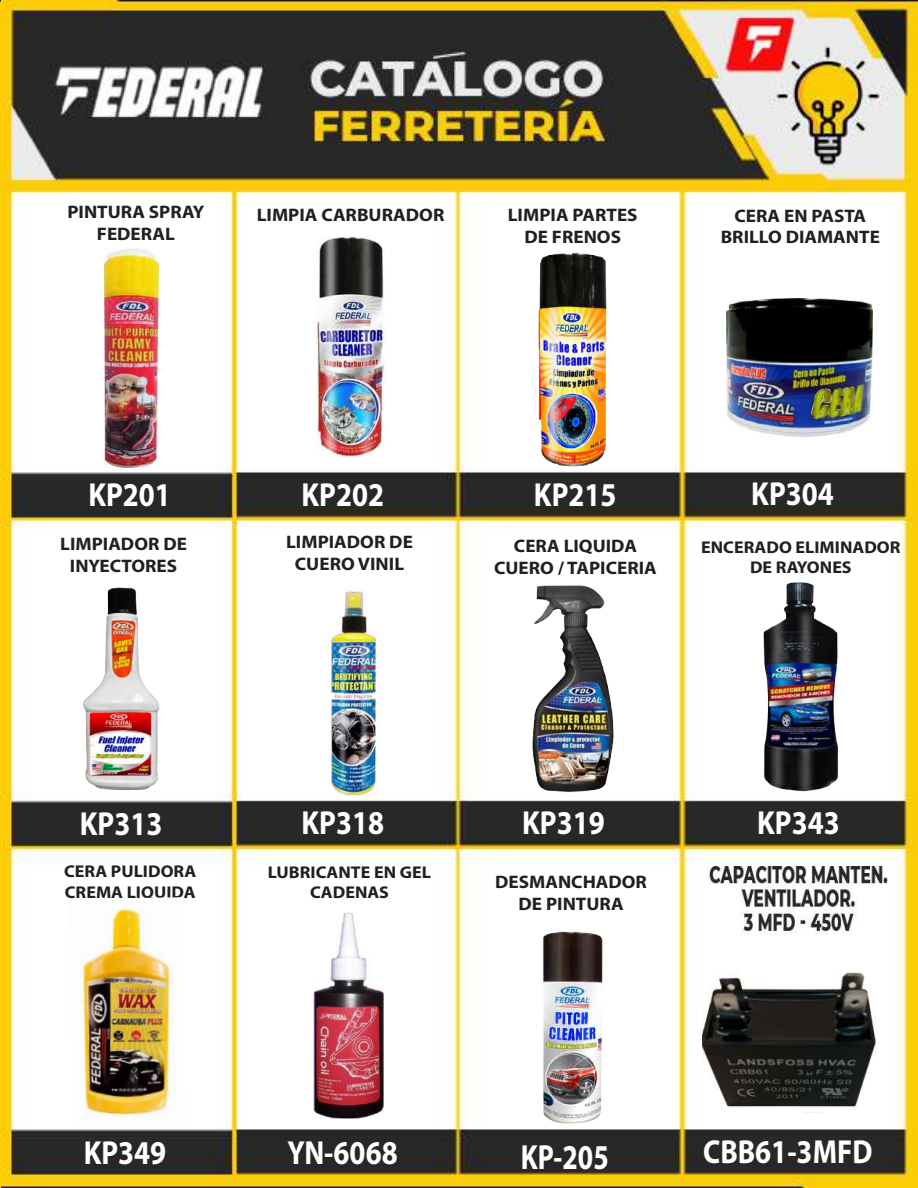
<style>
.page{position:relative;width:918px;height:1188px;background:#fff}
.page>*{position:absolute;margin:0;border:0;box-sizing:border-box;transform-origin:0 0}
.t1{font:34.95px "Myriad Variable Concept";color:#fff;scale:.79 1}
.t2{font:33.45px "Myriad Variable Concept";letter-spacing:.195em;color:#fff;scale:.86 1}
.t3{font:33.45px "Myriad Variable Concept";letter-spacing:.23em;color:#fff;scale:.86 1}
.t4{font:18.15px/21.8px "Myriad Variable Concept";letter-spacing:.225em;color:#1d2124;text-align:center;scale:1.06 1}
.t5{font:18.15px/21.8px "Myriad Variable Concept";letter-spacing:.245em;color:#1d2124;text-align:center;scale:1.06 1}
.t6{font:17.1px/20.4px "Myriad Variable Concept";letter-spacing:.235em;color:#1d2124;text-align:center;scale:1.06 1}
</style>
<div class="page">
<img style="left:0;top:0;width:918px;height:1188px">
<img style="left:105px;top:248px;width:54px;height:219px">
<img style="left:316px;top:236px;width:69px;height:220px">
<img style="left:529px;top:249px;width:90px;height:226px">
<img style="left:727px;top:298px;width:145px;height:138px">
<img style="left:77px;top:585px;width:85px;height:210px">
<img style="left:298px;top:589px;width:106px;height:207px">
<img style="left:521px;top:576px;width:98px;height:225px">
<img style="left:747px;top:578px;width:112px;height:219px">
<img style="left:69px;top:897px;width:116px;height:230px">
<img style="left:314px;top:912px;width:70px;height:207px">
<img style="left:702px;top:866px;width:185px;height:246px">
<img style="left:539px;top:923px;width:66px;height:201px">
<p class="t4" style="left:67px;top:201px;width:127px">PINTURA SPRAY<br>FEDERAL</p>
<p class="t4" style="left:257px;top:204px;width:175px">LIMPIA CARBURADOR</p>
<p class="t4" style="left:508px;top:204px;width:120px">LIMPIA PARTES<br>DE FRENOS</p>
<p class="t4" style="left:721px;top:205px;width:148px">CERA EN PASTA<br>BRILLO DIAMANTE</p>
<h2 class="t2" style="left:88px;top:475px;width:91px">KP201</h2>
<h2 class="t2" style="left:302px;top:475px;width:91px">KP202</h2>
<h2 class="t2" style="left:534px;top:475px;width:91px">KP215</h2>
<h2 class="t2" style="left:751px;top:474px;width:91px">KP304</h2>
<p class="t4" style="left:60px;top:533px;width:117px">LIMPIADOR DE<br>INYECTORES</p>
<p class="t4" style="left:286px;top:531px;width:117px">LIMPIADOR DE<br>CUERO VINIL</p>
<p class="t4" style="left:494px;top:535px;width:151px">CERA LIQUIDA<br>CUERO / TAPICERIA</p>
<p class="t6" style="left:701px;top:537px;width:186px">ENCERADO ELIMINADOR<br>DE RAYONES</p>
<h2 class="t2" style="left:80px;top:805px;width:91px">KP313</h2>
<h2 class="t2" style="left:302px;top:803px;width:91px">KP318</h2>
<h2 class="t2" style="left:522px;top:803px;width:91px">KP319</h2>
<h2 class="t2" style="left:757px;top:803px;width:91px">KP343</h2>
<p class="t6" style="left:64px;top:861px;width:122px;text-align:left">CERA PULIDORA<br>CREMA LIQUIDA</p>
<p class="t6" style="left:268px;top:862px;width:152px">LUBRICANTE EN GEL<br>CADENAS</p>
<p class="t5" style="left:495px;top:871px;width:141px">DESMANCHADOR<br>DE PINTURA</p>
<h2 class="t2" style="left:84px;top:1133px;width:91px">KP349</h2>
<h2 class="t2" style="left:287px;top:1133px;width:123px">YN-6068</h2>
<h1 class="t1" style="left:521px;top:1137px;width:106px">KP-205</h1>
<h2 class="t3" style="left:703px;top:1132px;width:189px">CBB61-3MFD</h2>
</div>
